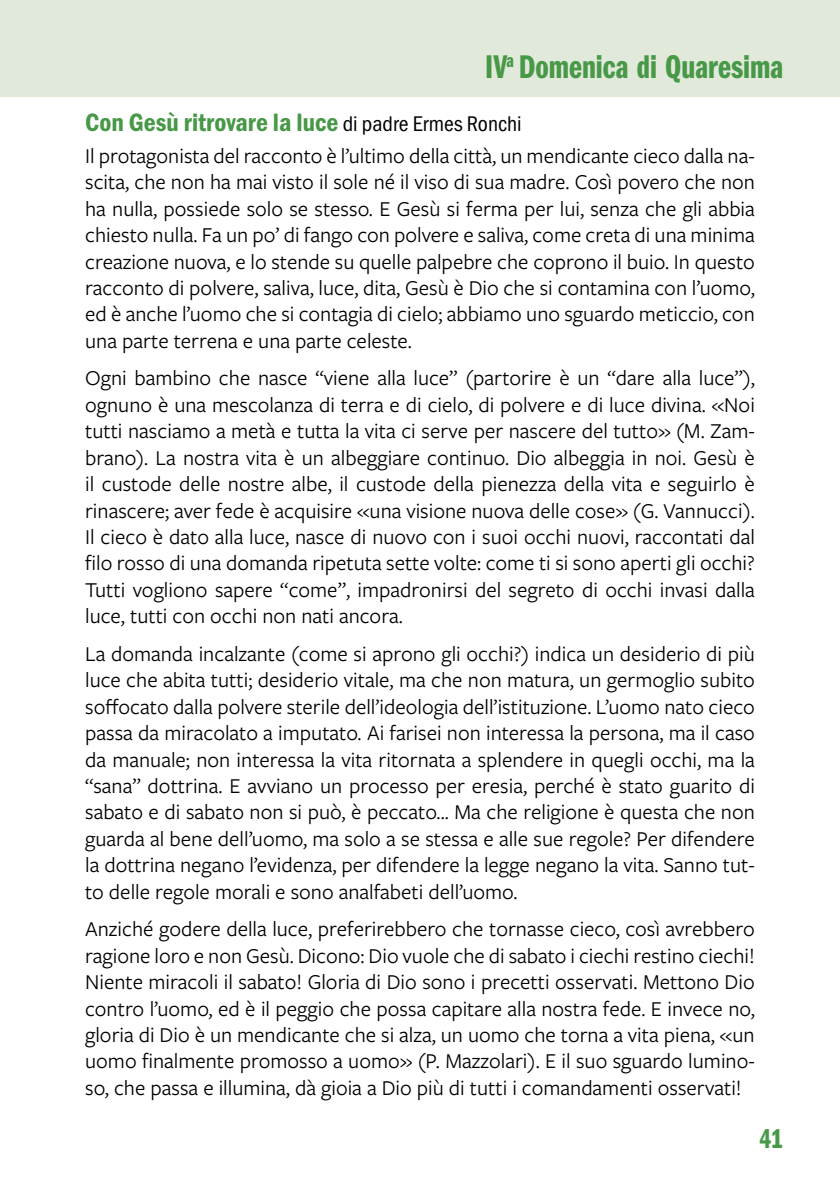
<style>
.page{position:relative;width:840px;height:1191px;background:#fff}
.page>*{position:absolute;margin:0;border:0;box-sizing:border-box;transform-origin:0 0}
.t1{font:34px "Franklin Gothic URW Com Dem";color:#479847}
.t2{font:28px "Franklin Gothic URW Com Dem";color:#479847}
.t3{font:26px "Franklin Gothic URW Con Dem";color:#479847}
.t4{font:22px/26.4px "Freight Sans Pro";color:#000;text-align:justify}
.s1{font-family:"Franklin Gothic URW Cond";font-size:22px;color:#000}
</style>
<div class="page">
<div style="left:0;top:0;width:839px;height:97px;background:#e1e9da"></div>
<h1 class="t1" style="left:485px;top:43px;width:299px">IV<sup>a</sup> Domenica di Quaresima</h1>
<p class="t3" style="left:85px;top:105px;width:438px">Con Gesù ritrovare la luce <span class="s1">di padre Ermes Ronchi</span></p>
<p class="t4" style="left:85px;top:142px;width:671px">Il protagonista del racconto è l’ultimo della città, un mendicante cieco dalla na&shy;scita, che non ha mai visto il sole né il viso di sua madre. Così povero che non ha nulla, possiede solo se stesso. E Gesù si ferma per lui, senza che gli abbia chiesto nulla. Fa un po’ di fango con polvere e saliva, come creta di una minima creazione nuova, e lo stende su quelle palpebre che coprono il buio. In questo racconto di polvere, saliva, luce, dita, Gesù è Dio che si contamina con l’uomo, ed è anche l’uomo che si contagia di cielo; abbiamo uno sguardo meticcio, con una parte terrena e una parte celeste.</p>
<p class="t4" style="left:85px;top:364px;width:671px">Ogni bambino che nasce “viene alla luce” (partorire è un “dare alla luce”), ognuno è una mescolanza di terra e di cielo, di polvere e di luce divina. «Noi tutti nasciamo a metà e tutta la vita ci serve per nascere del tutto» (M. Zam&shy;brano). La nostra vita è un albeggiare continuo. Dio albeggia in noi. Gesù è il custode delle nostre albe, il custode della pienezza della vita e seguirlo è rinascere; aver fede è acquisire «una visione nuova delle cose» (G. Vannucci).<br>Il cieco è dato alla luce, nasce di nuovo con i suoi occhi nuovi, raccontati dal filo rosso di una domanda ripetuta sette volte: come ti si sono aperti gli occhi?<br>Tutti vogliono sapere “come”, impadronirsi del segreto di occhi invasi dalla luce, tutti con occhi non nati ancora.</p>
<p class="t4" style="left:85px;top:639px;width:671px">La domanda incalzante (come si aprono gli occhi?) indica un desiderio di più luce che abita tutti; desiderio vitale, ma che non matura, un germoglio subito soffocato dalla polvere sterile dell’ideologia dell’istituzione. L’uomo nato cieco passa da miracolato a imputato. Ai farisei non interessa la persona, ma il caso da manuale; non interessa la vita ritornata a splendere in quegli occhi, ma la “sana” dottrina. E avviano un processo per eresia, perché è stato guarito di sabato e di sabato non si può, è peccato... Ma che religione è questa che non guarda al bene dell’uomo, ma solo a se stessa e alle sue regole? Per difendere la dottrina negano l’evidenza, per difendere la legge negano la vita. Sanno tut&shy;to delle regole morali e sono analfabeti dell’uomo.</p>
<p class="t4" style="left:85px;top:915px;width:670px">Anziché godere della luce, preferirebbero che tornasse cieco, così avrebbero ragione loro e non Gesù. Dicono: Dio vuole che di sabato i ciechi restino ciechi!<br>Niente miracoli il sabato! Gloria di Dio sono i precetti osservati. Mettono Dio contro l’uomo, ed è il peggio che possa capitare alla nostra fede. E invece no, gloria di Dio è un mendicante che si alza, un uomo che torna a vita piena, «un uomo finalmente promosso a uomo» (P. Mazzolari). E il suo sguardo lumino&shy;so, che passa e illumina, dà gioia a Dio più di tutti i comandamenti osservati!</p>
<p class="t2" style="left:759px;top:1119px;width:25px">41</p>
</div>
